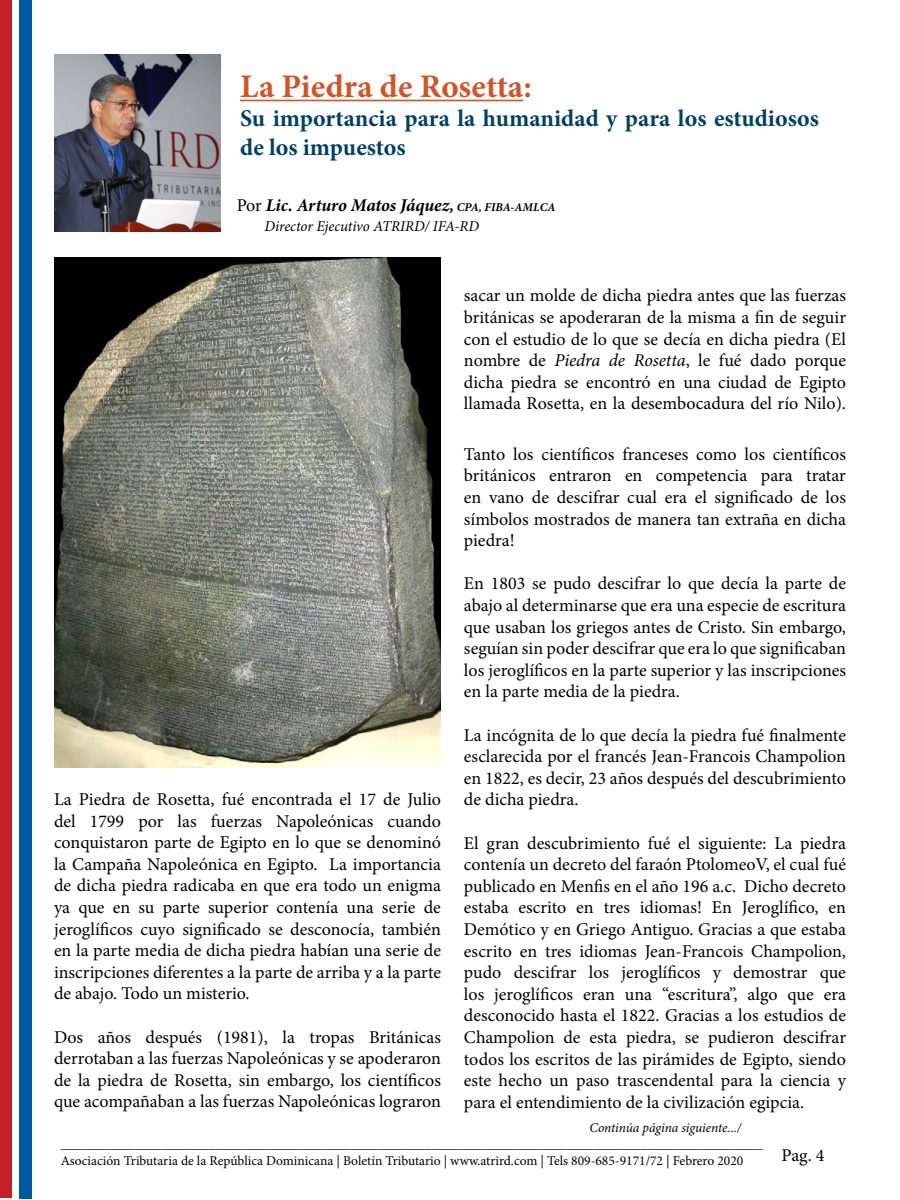
<style>
.page{position:relative;width:900px;height:1200px;background:#fff}
.page>*{position:absolute;margin:0;border:0;box-sizing:border-box;transform-origin:0 0}
.t1{font:700 33px "Minion Pro";letter-spacing:.005em;color:#d05527}
.t2{font:700 24px/28.8px "Minion Pro";color:#004167}
.t3{font:18px/21.6px "Minion Pro";color:#000;text-align:justify}
.t4{font:italic 700 18px "Minion Pro";letter-spacing:-.005em;color:#000}
.t5{font:italic 15px "Minion Pro";letter-spacing:-.005em;color:#000}
.t6{font:13.5px/16.2px "Minion Pro";color:#000}
.t7{font:italic 13.5px "Minion Pro";letter-spacing:-.01em;color:#000}
.s1{font-weight:400;font-style:normal}
.s2{font-size:12px}
.s3{font-style:italic}
</style>
<div class="page">
<div style="left:0;top:0;width:12px;height:1198px;background:#c42026"></div>
<div style="left:19px;top:0;width:12px;height:1198px;background:#0058a2"></div>
<hr style="left:240px;top:100px;width:283px;height:1px;background:#d05527">
<img style="left:54px;top:258px;width:387px;height:510px">
<img style="left:54px;top:54px;width:166px;height:178px">
<h1 class="t1" style="left:240px;top:63px;width:293px">La Piedra de Rosetta:</h1>
<h2 class="t2" style="left:240px;top:104px;width:580px">Su importancia para la humanidad y para los estudiosos de los impuestos</h2>
<p class="t4" style="left:237px;top:192px;width:320px"><span class="s1">Por</span> Lic. Arturo Matos Jáquez, <span class="s2">CPA, FIBA-AMLCA</span></p>
<p class="t5" style="left:265px;top:216px;width:216px">Director Ejecutivo ATRIRD/ IFA-RD</p>
<p class="t3" style="left:54px;top:789px;width:389px">La Piedra de Rosetta, fué encontrada el 17 de Julio del 1799 por las fuerzas Napoleónicas cuando conquistaron parte de Egipto en lo que se denominó la Campaña Napoleónica en Egipto. La importancia de dicha piedra radicaba en que era todo un enigma ya que en su parte superior contenía una serie de jeroglíficos cuyo significado se desconocía, también en la parte media de dicha piedra habían una serie de inscripciones diferentes a la parte de arriba y a la parte de abajo. Todo un misterio.</p>
<p class="t3" style="left:54px;top:1026px;width:389px">Dos años después (1981), la tropas Británicas derrotaban a las fuerzas Napoleónicas y se apoderaron de la piedra de Rosetta, sin embargo, los científicos que acompañaban a las fuerzas Napoleónicas lograron</p>
<p class="t3" style="left:464px;top:285px;width:384px">sacar un molde de dicha piedra antes que las fuerzas británicas se apoderaran de la misma a fin de seguir con el estudio de lo que se decía en dicha piedra (El nombre de <span class="s3">Piedra de Rosetta</span>, le fué dado porque dicha piedra se encontró en una ciudad de Egipto llamada Rosetta, en la desembocadura del río Nilo).</p>
<p class="t3" style="left:464px;top:443px;width:384px">Tanto los científicos franceses como los científicos británicos entraron en competencia para tratar en vano de descifrar cual era el significado de los símbolos mostrados de manera tan extraña en dicha piedra!</p>
<p class="t3" style="left:464px;top:573px;width:384px">En 1803 se pudo descifrar lo que decía la parte de abajo al determinarse que era una especie de escritura que usaban los griegos antes de Cristo. Sin embargo, seguían sin poder descifrar que era lo que significaban los jeroglíficos en la parte superior y las inscripciones en la parte media de la piedra.</p>
<p class="t3" style="left:464px;top:724px;width:384px">La incógnita de lo que decía la piedra fué finalmente esclarecida por el francés Jean-Francois Champolion en 1822, es decir, 23 años después del descubrimiento de dicha piedra.</p>
<p class="t3" style="left:464px;top:832px;width:384px">El gran descubrimiento fué el siguiente: La piedra contenía un decreto del faraón PtolomeoV, el cual fué publicado en Menfis en el año 196 a.c. Dicho decreto estaba escrito en tres idiomas! En Jeroglífico, en Demótico y en Griego Antiguo. Gracias a que estaba escrito en tres idiomas Jean-Francois Champolion, pudo descifrar los jeroglíficos y demostrar que los jeroglíficos eran una “escritura”, algo que era desconocido hasta el 1822. Gracias a los estudios de Champolion de esta piedra, se pudieron descifrar todos los escritos de las pirámides de Egipto, siendo este hecho un paso trascendental para la ciencia y para el entendimiento de la civilización egipcia.</p>
<p class="t7" style="left:590px;top:1118px;width:153px">Continúa página siguiente.../</p>
<p class="t6" style="left:61px;top:1136px;width:703px">________________________________________________________________________________________________________<br>Asociación Tributaria de la República Dominicana | Boletín Tributario | www.atrird.com | Tels 809-685-9171/72 | Febrero 2020</p>
<p class="t3" style="left:782px;top:1145px;width:44px">Pag. 4</p>
</div>
